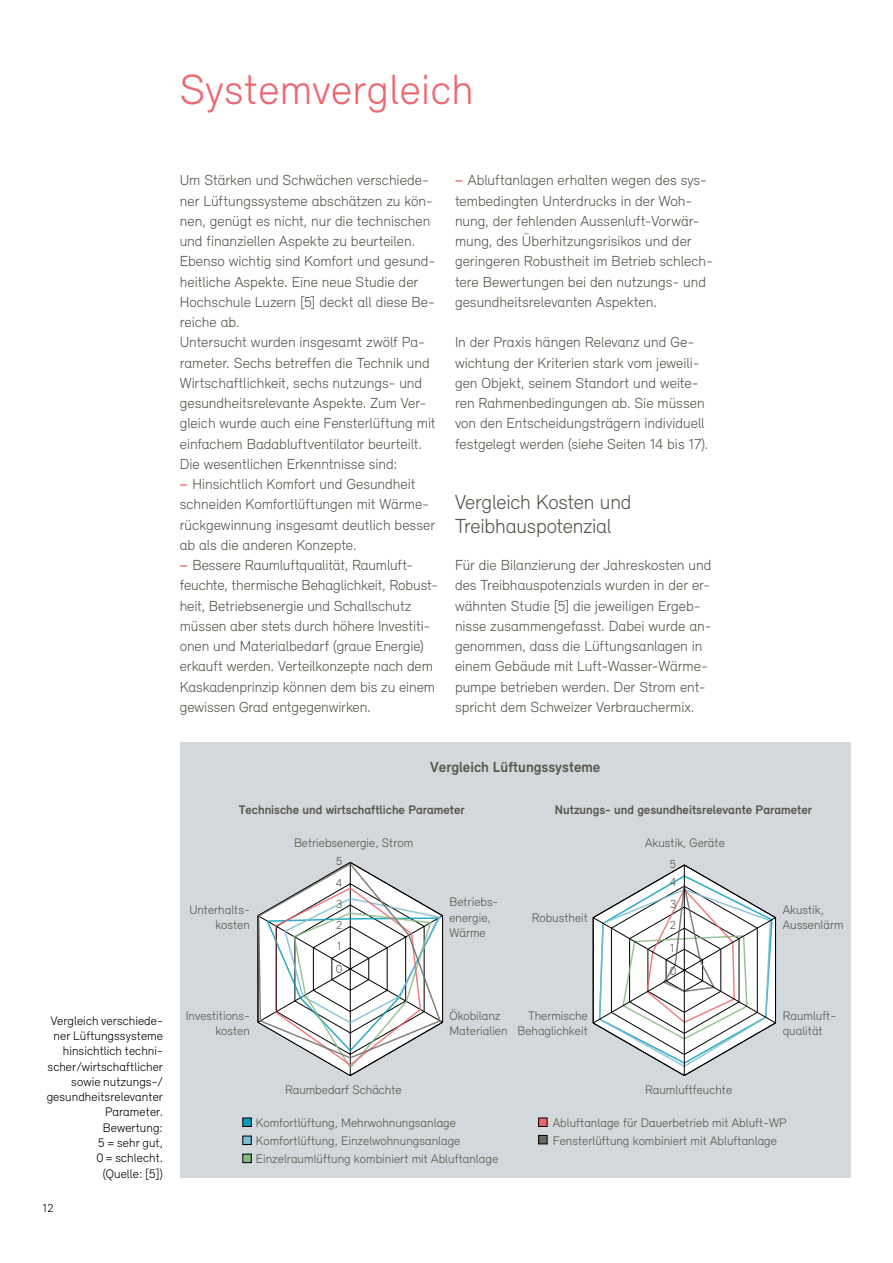
<style>
.page{position:relative;width:893px;height:1263px;background:#fff}
.page>*{position:absolute;margin:0;border:0;box-sizing:border-box;transform-origin:0 0}
.t1{font:300 43.5px "Relevant";letter-spacing:.01em;color:#ed6770}
.t2{font:300 21px/24px "Relevant";letter-spacing:-.015em;color:#57544b}
.t3{font:300 15px/20.2px "Relevant";color:#57544b}
.t4{font:700 15px "Relevant";color:#57544b}
.t5{font:300 12.75px/15.3px "Relevant";color:#57544b}
.t6{font:300 12.75px/15.3px "Relevant";letter-spacing:.005em;color:#000;text-align:right}
.t7{font:700 12.75px "Relevant";color:#57544b}
.t8{font:300 12px "Relevant";color:#57544b}
.t9{font:300 12px "Relevant";color:#000}
.s1{font-weight:500;color:#ed6770}
</style>
<div class="page">
<div style="left:180px;top:742px;width:670px;height:436px;background:#d2d8db"></div>
<svg style="left:257px;top:862px;width:186px;height:214px"></svg>
<div style="left:243px;top:1118px;width:8px;height:8px;background:#009cbc"></div>
<div style="left:243px;top:1118px;width:8px;height:9px;border:1px solid #000"></div>
<div style="left:243px;top:1136px;width:8px;height:8px;background:#7abcd2"></div>
<div style="left:243px;top:1136px;width:8px;height:9px;border:1px solid #000"></div>
<div style="left:243px;top:1154px;width:8px;height:8px;background:#86ba83"></div>
<div style="left:243px;top:1154px;width:8px;height:9px;border:1px solid #000"></div>
<div style="left:539px;top:1118px;width:8px;height:8px;background:#ed6770"></div>
<div style="left:538px;top:1118px;width:9px;height:9px;border:1px solid #000"></div>
<div style="left:539px;top:1135px;width:8px;height:9px;background:#6d6a63"></div>
<div style="left:538px;top:1135px;width:9px;height:9px;border:1px solid #000"></div>
<svg style="left:592px;top:864px;width:184px;height:212px"></svg>
<h1 class="t1" style="left:180px;top:64px;width:295px">Systemvergleich</h1>
<p class="t3" style="left:180px;top:170px;width:260px">Um Stärken und Schwächen verschiede&shy;ner Lüftungssysteme abschätzen zu kön&shy;nen, genügt es nicht, nur die technischen und finanziellen Aspekte zu beurteilen.<br>Ebenso wichtig sind Komfort und gesund&shy;heitliche Aspekte. Eine neue Studie der Hochschule Luzern [5] deckt all diese Be&shy;reiche ab.<br>Untersucht wurden insgesamt zwölf Pa&shy;rameter. Sechs betreffen die Technik und Wirtschaftlichkeit, sechs nutzungs- und gesundheitsrelevante Aspekte. Zum Ver&shy;gleich wurde auch eine Fensterlüftung mit einfachem Badabluftventilator beurteilt.<br>Die wesentlichen Erkenntnisse sind:<br><span class="s1">−</span> Hinsichtlich Komfort und Gesundheit schneiden Komfortlüftungen mit Wärme&shy;rückgewinnung insgesamt deutlich besser ab als die anderen Konzepte.<br><span class="s1">−</span> Bessere Raumluftqualität, Raumluft&shy;feuchte, thermische Behaglichkeit, Robust&shy;heit, Betriebsenergie und Schallschutz müssen aber stets durch höhere Investiti&shy;onen und Materialbedarf (graue Energie) erkauft werden. Verteilkonzepte nach dem Kaskadenprinzip können dem bis zu einem gewissen Grad entgegenwirken.</p>
<p class="t3" style="left:455px;top:170px;width:259px"><span class="s1">−</span> Abluftanlagen erhalten wegen des sys&shy;tembedingten Unterdrucks in der Woh&shy;nung, der fehlenden Aussenluft-Vorwär&shy;mung, des Überhitzungsrisikos und der geringeren Robustheit im Betrieb schlech&shy;tere Bewertungen bei den nutzungs- und gesundheitsrelevanten Aspekten.</p>
<p class="t3" style="left:455px;top:332px;width:255px">In der Praxis hängen Relevanz und Ge&shy;wichtung der Kriterien stark vom jeweili&shy;gen Objekt, seinem Standort und weite&shy;ren Rahmenbedingungen ab. Sie müssen von den Entscheidungsträgern individuell festgelegt werden (siehe Seiten 14 bis 17).</p>
<h2 class="t2" style="left:455px;top:490px;width:178px">Vergleich Kosten und<br>Treibhauspotenzial</h2>
<p class="t3" style="left:455px;top:555px;width:258px">Für die Bilanzierung der Jahreskosten und des Treibhauspotenzials wurden in der er&shy;wähnten Studie [5] die jeweiligen Ergeb&shy;nisse zusammengefasst. Dabei wurde an&shy;genommen, dass die Lüftungsanlagen in einem Gebäude mit Luft-Wasser-Wärme&shy;pumpe betrieben werden. Der Strom ent&shy;spricht dem Schweizer Verbrauchermix.</p>
<p class="t6" style="left:47px;top:1012px;width:118px">Vergleich verschiede&shy;ner Lüftungssysteme hinsichtlich techni&shy;scher/wirtschaftlicher sowie nutzungs-/ gesundheitsrelevanter<br>Parameter.<br>Bewertung:<br>5 = sehr gut,<br>0 = schlecht.<br>(Quelle: [5])</p>
<p class="t9" style="left:43px;top:1201px;width:13px">12</p>
<p class="t4" style="left:430px;top:758px;width:172px">Vergleich Lüftungssysteme</p>
<p class="t7" style="left:239px;top:802px;width:228px">Technische und wirtschaftliche Parameter</p>
<p class="t7" style="left:555px;top:802px;width:259px">Nutzungs- und gesundheitsrelevante Parameter</p>
<p class="t5" style="left:189px;top:902px;width:62px;text-align:right">Unterhalts&shy;kosten</p>
<p class="t5" style="left:186px;top:1007px;width:66px;text-align:right">Investitions&shy;kosten</p>
<p class="t5" style="left:294px;top:834px;width:121px">Betriebsenergie, Strom</p>
<p class="t8" style="left:336px;top:854px;width:8px">5</p>
<p class="t8" style="left:336px;top:875px;width:8px">4</p>
<p class="t8" style="left:336px;top:897px;width:8px">3</p>
<p class="t8" style="left:336px;top:918px;width:8px">2</p>
<p class="t8" style="left:337px;top:939px;width:6px">1</p>
<p class="t8" style="left:336px;top:962px;width:8px">0</p>
<p class="t5" style="left:285px;top:1082px;width:118px">Raumbedarf Schächte</p>
<p class="t5" style="left:449px;top:894px;width:51px">Betriebs&shy;energie,<br>Wärme</p>
<p class="t5" style="left:532px;top:909px;width:58px">Robustheit</p>
<p class="t5" style="left:449px;top:1008px;width:60px">Ökobilanz<br>Materialien</p>
<p class="t5" style="left:517px;top:1007px;width:72px;text-align:right">Thermische<br>Behaglichkeit</p>
<p class="t5" style="left:645px;top:834px;width:81px">Akustik, Geräte</p>
<p class="t8" style="left:670px;top:857px;width:8px">5</p>
<p class="t8" style="left:670px;top:875px;width:8px">4</p>
<p class="t8" style="left:670px;top:897px;width:8px">3</p>
<p class="t8" style="left:670px;top:918px;width:8px">2</p>
<p class="t8" style="left:670px;top:941px;width:6px">1</p>
<p class="t8" style="left:670px;top:963px;width:8px">0</p>
<p class="t5" style="left:645px;top:1082px;width:89px">Raumluftfeuchte</p>
<p class="t5" style="left:783px;top:902px;width:62px">Akustik,<br>Aussenlärm</p>
<p class="t5" style="left:783px;top:1007px;width:55px">Raumluft&shy;qualität</p>
<p class="t5" style="left:256px;top:1113px;width:244px;line-height:18px">Komfortlüftung, Mehrwohnungsanlage<br>Komfortlüftung, Einzelwohnungsanlage<br>Einzelraumlüftung kombiniert mit Abluftanlage</p>
<p class="t5" style="left:553px;top:1113px;width:235px;line-height:18px">Abluftanlage für Dauerbetrieb mit Abluft-WP<br>Fensterlüftung kombiniert mit Abluftanlage</p>
</div>
